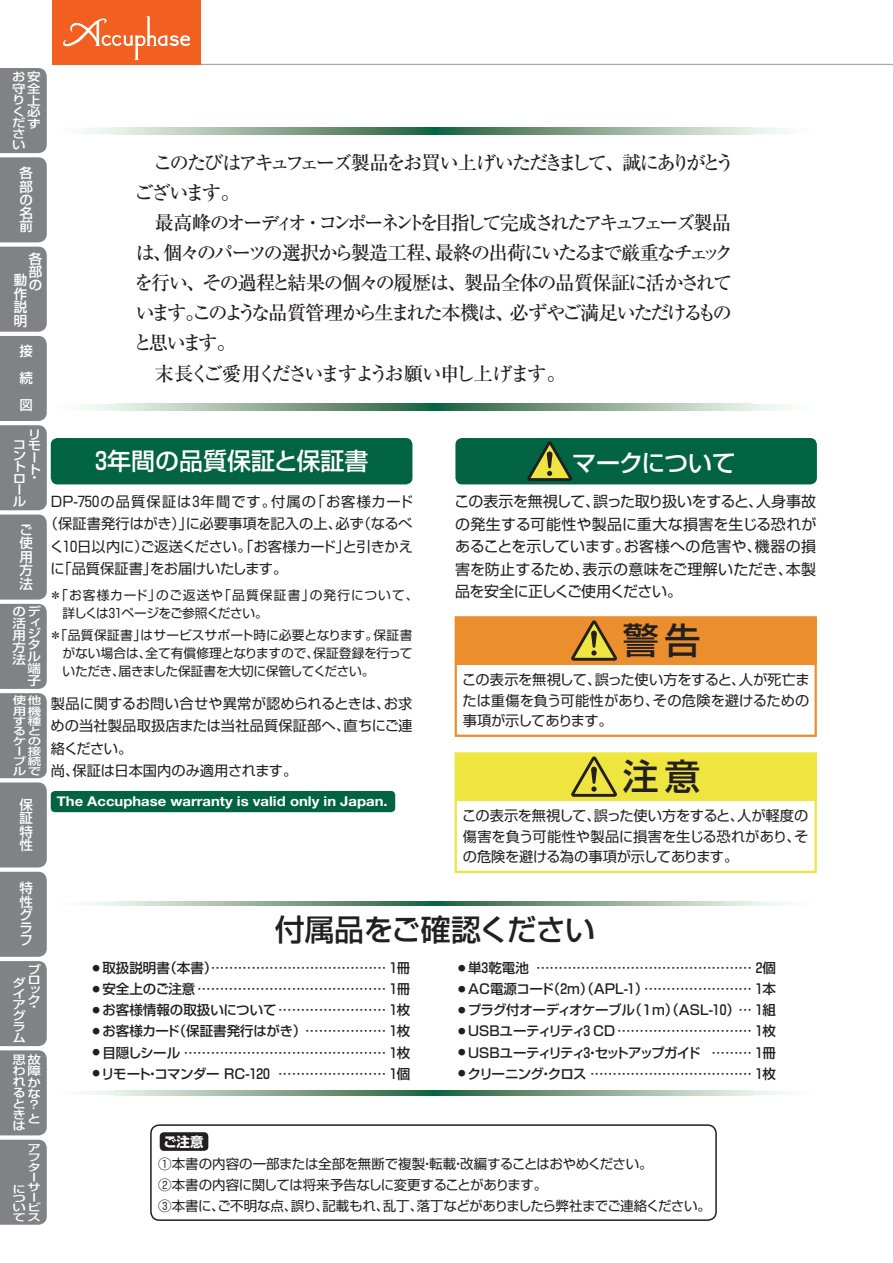
<style>
.page{position:relative;width:893px;height:1263px;background:#fff}
.page>*{position:absolute;margin:0;border:0;box-sizing:border-box;transform-origin:0 0}
.t1{font:500 36px "Shin Go Pro";color:#231f20}
.t2{font:500 30px "Shin Go Pro";letter-spacing:-.02em;color:#231f20}
.t3{font:500 24px "Shin Go Pro";color:#fff}
.t4{font:500 24px "Shin Go Pro";letter-spacing:-.025em;color:#fff}
.t5{font:500 19.5px/30px "Ryumin Pro";letter-spacing:-.13em;color:#231f20}
.t6{font:15px/22.5px "Shin Go Pro";letter-spacing:-.005em;color:#231f20;text-align:justify}
.t7{font:14.25px/20.2px "Shin Go Pro";color:#231f20;text-align:justify}
.t8{font:14.25px "Shin Go Pro";letter-spacing:.075em;color:#231f20}
.t9{font:14.25px "Shin Go Pro";letter-spacing:-.02em;color:#231f20}
.t10{font:500 13.5px "Shin Go Pro";letter-spacing:-.015em;color:#231f20}
.t11{font:13.5px/21px "Shin Go Pro";letter-spacing:-.03em;color:#231f20}
.t12{font:700 13.5px "Helvetica Neue";color:#fff;scale:1.1 1}
.t13{font:500 13.5px/13.5px "Shin Go Pro";color:#fff;text-align:justify}
.t14{font:500 13.5px "Shin Go Pro";letter-spacing:-.045em;color:#231f20}
.t15{font:500 13.5px "Shin Go Pro";letter-spacing:-.12em;color:#231f20}
.t16{font:500 13.5px "Shin Go Pro";letter-spacing:-.06em;color:#231f20}
.t17{font:700 13.5px "Shin Go Pro";color:#fff}
.t18{font:12.75px/18.1px "Shin Go Pro";letter-spacing:-.02em;color:#231f20;text-align:justify}
.t19{font:12.75px/18px "Shin Go Pro";letter-spacing:.035em;color:#231f20}
.t20{font:500 12.15px/11.9px "Shin Go Pro";color:#fff;scale:1.11 1}
.t21{font:500 11.55px/10.9px "Shin Go Pro";color:#fff;scale:1.18 1}
.t22{font:500 11.55px/11.2px "Shin Go Pro";color:#fff;scale:1.16 1}
.t23{font:500 10.2px/10.1px "Shin Go Pro";color:#fff;scale:1.32 1}
.t24{font:500 10.2px "Shin Go Pro";color:#fff;scale:1.33 1}
</style>
<div class="page">
<svg style="left:201px;top:63px;width:692px;height:2px"></svg>
<div style="left:52px;top:0;width:149px;height:65px;background:#f26021"></div>
<svg style="left:63px;top:16px;width:127px;height:44px"></svg>
<div style="left:51px;top:438px;width:361px;height:46px;background:#026442;border-radius:7px"></div>
<div style="left:51px;top:791px;width:344px;height:21px;background:#026442;border-radius:4px"></div>
<img style="left:115px;top:901px;width:638px;height:5px">
<img style="left:115px;top:1091px;width:638px;height:4px">
<svg style="left:0;top:68px;width:47px;height:1157px;background:#87888b"></svg>
<div style="left:455px;top:438px;width:362px;height:46px;background:#026442;border-radius:7px"></div>
<div style="left:455px;top:616px;width:362px;height:121px;border:2px solid #eb8f2e"></div>
<div style="left:455px;top:752px;width:362px;height:121px;border:2px solid #eee541"></div>
<div style="left:455px;top:617px;width:361px;height:47px;background:#eb8f2e"></div>
<svg style="left:571px;top:620px;width:46px;height:41px"></svg>
<div style="left:455px;top:753px;width:361px;height:47px;background:#eee541"></div>
<svg style="left:571px;top:756px;width:46px;height:41px"></svg>
<img style="left:115px;top:128px;width:638px;height:6px">
<img style="left:115px;top:404px;width:638px;height:7px">
<div style="left:160px;top:1132px;width:48px;height:19px;background:#231f20;border-radius:4px"></div>
<div style="left:150px;top:1124px;width:567px;height:97px;border:2px solid #231f20;border-radius:9px"></div>
<svg style="left:527px;top:441px;width:45px;height:40px"></svg>
<p class="t22" style="left:12px;top:70px;width:26px">お安守全り上く必だずさ<br>い</p>
<p class="t13" style="left:20px;top:165px;width:15px">各部の名前</p>
<p class="t13" style="left:29px;top:250px;width:15px">各部の</p>
<p class="t13" style="left:14px;top:272px;width:15px">動作説明</p>
<p class="t13" style="left:20px;top:336px;width:15px;line-height:27px">接続図</p>
<p class="t20" style="left:28px;top:427px;width:13px">リモート</p>
<p class="t20" style="left:13px;top:470px;width:22px">ロ・</p>
<p class="t20" style="left:13px;top:437px;width:13px;line-height:11.1px;text-align:justify">コント</p>
<p class="t20" style="left:13px;top:482px;width:13px">ール</p>
<p class="t13" style="left:20px;top:521px;width:15px">ご使用方法</p>
<p class="t20" style="left:12px;top:604px;width:27px;line-height:11.2px">のデ活ィ</p>
<p class="t20" style="left:12px;top:628px;width:13px;text-align:justify">用方法</p>
<p class="t20" style="left:27px;top:625px;width:13px;text-align:justify">ジタル端子</p>
<p class="t23" style="left:13px;top:694px;width:23px">使他用機す種るとケのー<br>ブ続ルで</p>
<p class="t23" style="left:28px;top:744px;width:11px">接</p>
<p class="t13" style="left:20px;top:796px;width:15px">保証特性</p>
<p class="t13" style="left:20px;top:880px;width:15px;line-height:13px">特性グラフ</p>
<p class="t21" style="left:27px;top:962px;width:13px">ブロ</p>
<p class="t21" style="left:27px;top:983px;width:12px;line-height:9.9px">ック</p>
<p class="t21" style="left:27px;top:1000px;width:8px">・</p>
<p class="t21" style="left:12px;top:975px;width:13px;text-align:justify">ダイアグラム</p>
<p class="t21" style="left:12px;top:1052px;width:25px;text-align:justify">思故わ障れかるなと？</p>
<p class="t21" style="left:27px;top:1112px;width:12px">と</p>
<p class="t21" style="left:12px;top:1108px;width:12px">きは</p>
<p class="t24" style="left:27px;top:1140px;width:11px">ア</p>
<p class="t24" style="left:27px;top:1149px;width:11px">フ</p>
<p class="t24" style="left:27px;top:1159px;width:11px">タ</p>
<p class="t24" style="left:27px;top:1169px;width:7px">ー</p>
<p class="t24" style="left:27px;top:1179px;width:11px">サ</p>
<p class="t24" style="left:12px;top:1189px;width:18px">つー</p>
<p class="t24" style="left:12px;top:1199px;width:23px">いビ</p>
<p class="t24" style="left:12px;top:1208px;width:22px">てス</p>
<p class="t24" style="left:12px;top:1181px;width:11px">に</p>
<p class="t5" style="left:133px;top:147px;width:603px">　このたびはアキュフェーズ製品をお買い上げいただきまして、誠にありがとうございます。<br>　最高峰のオーディオ・コンポーネントを目指して完成されたアキュフェーズ製品は、個々のパーツの選択から製造工程、最終の出荷にいたるまで厳重なチェックを行い、その過程と結果の個々の履歴は、製品全体の品質保証に活かされています。このような品質管理から生まれた本機は、必ずやご満足いただけるものと思います。<br>　末長くご愛用くださいますようお願い申し上げます。</p>
<h3 class="t3" style="left:95px;top:441px;width:275px">3年間の品質保証と保証書</h3>
<p class="t8" style="left:51px;top:489px;width:364px">DP-750の品質保証は3年間です。付属の「お客様カード</p>
<p class="t7" style="left:44px;top:512px;width:370px">（保証書発行はがき）」に必要事項を記入の上、必ず（なるべ</p>
<p class="t7" style="left:50px;top:534px;width:365px">く１０日以内に）ご返送ください。「お客様カード」と引きかえ</p>
<p class="t9" style="left:50px;top:557px;width:238px">に「品質保証書」をお届けいたします。</p>
<p class="t19" style="left:63px;top:584px;width:357px;text-indent:-14px">＊「お客様カード」のご返送や「品質保証書」の発行について、詳しくは31 ページをご参照ください。</p>
<p class="t18" style="left:63px;top:624px;width:352px;text-indent:-14px">＊「品質保証書」はサービスサポート時に必要となります。保証書がない場合は、全て有償修理となりますので、保証登録を行っていただき、届きました保証書を大切に保管してください。</p>
<p class="t7" style="left:51px;top:690px;width:363px;line-height:22.5px;text-align:left">製品に関するお問い合せや異常が認められるときは、お求めの当社製品取扱店または当社品質保証部へ、直ちにご連絡ください。<br>尚、保証は日本国内のみ適用されます。</p>
<p class="t12" style="left:57px;top:793px;width:302px">The Accuphase warranty is valid only in Japan.</p>
<h3 class="t4" style="left:572px;top:443px;width:165px">マークについて</h3>
<p class="t6" style="left:454px;top:488px;width:363px">この表示を無視して、誤った取り扱いをすると、人身事故の発生する可能性や製品に重大な損害を生じる恐れがあることを示しています。お客様への危害や、機器の損害を防止するため、表示の意味をご理解いただき、本製品を安全に正しくご使用ください。</p>
<h1 class="t1" style="left:623px;top:611px;width:79px">警告</h1>
<p class="t7" style="left:462px;top:668px;width:349px">この表示を無視して、誤った使い方をすると、人が死亡または重傷を負う可能性があり、その危険を避けるための事項が示してあります。</p>
<h1 class="t1" style="left:623px;top:747px;width:79px">注意</h1>
<p class="t7" style="left:462px;top:804px;width:348px">この表示を無視して、誤った使い方をすると、人が軽度の傷害を負う可能性や製品に損害を生じる恐れがあり、その危険を避ける為の事項が示してあります。</p>
<h2 class="t2" style="left:275px;top:905px;width:322px">付属品をご確認ください</h2>
<p class="t10" style="left:92px;top:957px;width:319px"><sup>●</sup> 取扱説明書（本書）………………………………… １冊</p>
<p class="t10" style="left:92px;top:978px;width:319px"><sup>●</sup> 安全上のご注意…………………………………… １冊</p>
<p class="t10" style="left:92px;top:999px;width:319px"><sup>●</sup> お客様情報の取扱いについて…………………… １枚</p>
<p class="t10" style="left:92px;top:1020px;width:319px"><sup>●</sup> お客様カード（保証書発行はがき）……………… １枚</p>
<p class="t10" style="left:92px;top:1041px;width:319px"><sup>●</sup> 目隠しシール ……………………………………… １枚</p>
<p class="t14" style="left:92px;top:1062px;width:319px"><sup>●</sup> リモート・コマンダー RC-1 20 …………………… 1個</p>
<p class="t10" style="left:458px;top:957px;width:319px"><sup>●</sup> 単3乾電池 ………………………………………… ２個</p>
<p class="t10" style="left:458px;top:978px;width:319px"><sup>●</sup> AC電源コード（２m）（APL-1 ）…………………… １本</p>
<p class="t10" style="left:458px;top:999px;width:319px"><sup>●</sup> プラグ付オーディオケーブル（1ｍ）（ASL-1 0）… １組</p>
<p class="t10" style="left:458px;top:1020px;width:319px"><sup>●</sup> USBユーティリティ3 CD………………………… １枚</p>
<p class="t15" style="left:458px;top:1041px;width:319px"><sup>●</sup> USBユーティリティ3・セットアップガイド ……… 1 冊</p>
<p class="t16" style="left:458px;top:1062px;width:319px"><sup>●</sup> クリーニング・クロス ……………………………… 1枚</p>
<p class="t17" style="left:164px;top:1131px;width:41px">ご注意</p>
<p class="t11" style="left:158px;top:1151px;width:554px">①本書の内容の一部または全部を無断で複製・転載・改編することはおやめください。<br>②本書の内容に関しては将来予告なしに変更することがあります。<br>③本書に、ご不明な点、誤り、記載もれ、乱丁、落丁などがありましたら弊社までご連絡ください。</p>
</div>
